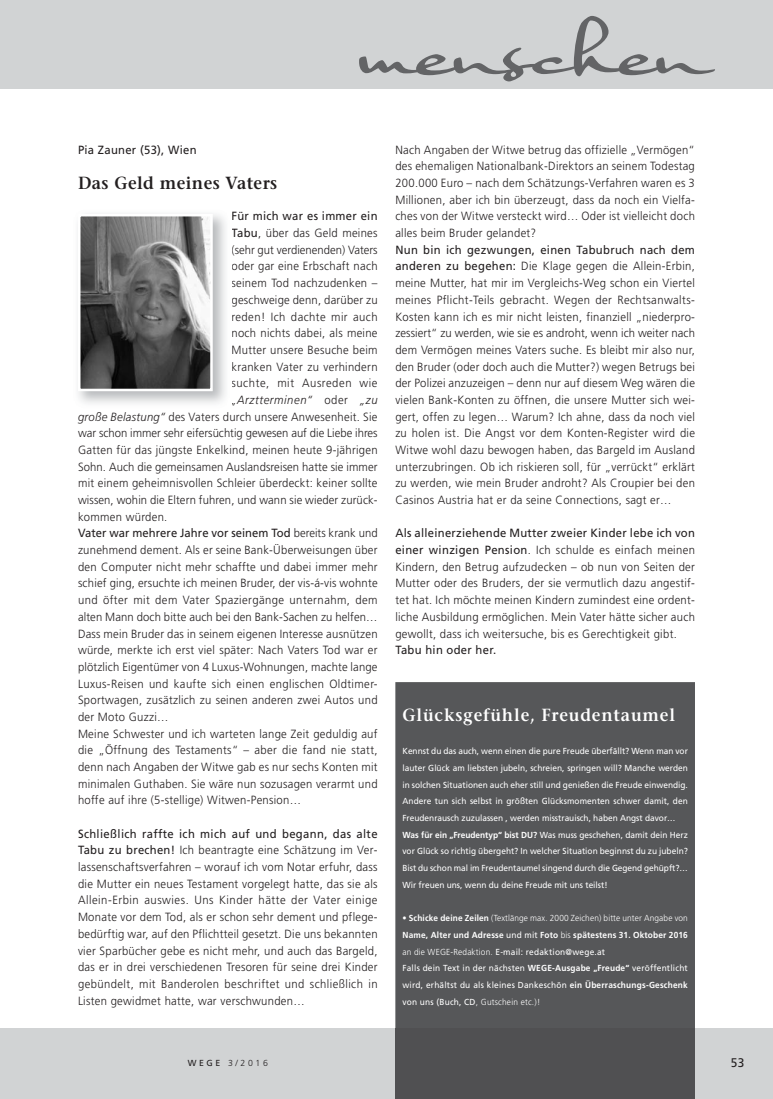
<style>
.page{position:relative;width:773px;height:1099px;background:#fff}
.page>*{position:absolute;margin:0;border:0;box-sizing:border-box;transform-origin:0 0}
.t1{font:68.75px "Nothing";color:#636466}
.t2{font:600 17.5px "Stone Serif Std";letter-spacing:.05em;color:#fff;scale:.95 1}
.t3{font:600 17.5px "Stone Serif Std";letter-spacing:.025em;color:#231f20;scale:.95 1}
.t4{font:12.5px "Frutiger";color:#231f20;scale:.95 1}
.t5{font:300 11.88px/16.6px "Frutiger";letter-spacing:.025em;color:#231f20;text-align:justify;scale:.95 1}
.t6{font:300 11.88px "Frutiger";color:#231f20;scale:.95 1}
.t7{font:11.88px "Frutiger";letter-spacing:.005em;color:#231f20;scale:.95 1}
.t8{font:11.88px "Frutiger";letter-spacing:.025em;color:#231f20;scale:.95 1}
.t9{font:300 11.88px "Frutiger";letter-spacing:.05em;color:#231f20;scale:.95 1}
.t10{font:italic 300 11.88px "Frutiger";letter-spacing:.05em;color:#231f20;scale:.95 1}
.t11{font:11.88px "Frutiger LT Std";letter-spacing:.025em;color:#231f20;scale:.95 1}
.t12{font:8.75px/16.6px "Frutiger";color:#fff;scale:.95 1}
.t13{font:8.75px/16.6px "Frutiger";letter-spacing:.025em;color:#fff;scale:.95 1}
.t14{font:300 8.75px "Frutiger";color:#231f20}
.s1{font-weight:400}
.s2{font-style:normal}
.s3{font-style:italic}
.s4{font-weight:300}
.s5{font-weight:700}
</style>
<div class="page">
<div style="left:0;top:1028px;width:772px;height:70px;background:#d1d3d4"></div>
<div style="left:0;top:0;width:772px;height:89px;background:#d1d3d4"></div>
<img style="left:81px;top:217px;width:129px;height:171px">
<div style="left:78px;top:214px;width:135px;height:177px;border:2px solid #fff"></div>
<div style="left:395px;top:682px;width:299px;height:346px;background:#565759"></div>
<div style="left:395px;top:1028px;width:299px;height:70px;background:#505052"></div>
<h1 class="t1" style="left:358px;top:9px;width:348px">menschen</h1>
<p class="t11" style="left:78px;top:145px;width:126px">Pia Zauner (53), Wien</p>
<h2 class="t3" style="left:78px;top:176px;width:211px">Das Geld meines Vaters</h2>
<p class="t8" style="left:231px;top:211px;width:155px">Für mich war es immer ein</p>
<p class="t5" style="left:231px;top:225px;width:155px"><span class="s1">Tabu</span>, über das Geld meines</p>
<p class="t6" style="left:231px;top:245px;width:155px">(sehr gut verdienenden) Vaters</p>
<p class="t5" style="left:231px;top:259px;width:155px">oder gar eine Erbschaft nach</p>
<p class="t5" style="left:231px;top:275px;width:155px">seinem Tod nachzudenken –</p>
<p class="t5" style="left:231px;top:292px;width:155px">geschweige denn, darüber zu</p>
<p class="t5" style="left:231px;top:309px;width:155px">reden! Ich dachte mir auch</p>
<p class="t5" style="left:231px;top:326px;width:155px">noch nichts dabei, als meine</p>
<p class="t5" style="left:231px;top:342px;width:155px">Mutter unsere Besuche beim</p>
<p class="t5" style="left:231px;top:359px;width:155px">kranken Vater zu verhindern</p>
<p class="t9" style="left:231px;top:378px;width:155px">suchte, mit Ausreden wie</p>
<p class="t10" style="left:231px;top:395px;width:155px">„Arztterminen“ <span class="s2">oder</span> „zu</p>
<p class="t5" style="left:78px;top:409px;width:317px"><span class="s3">große Belastung“</span> des Vaters durch unsere Anwesenheit. Sie</p>
<p class="t6" style="left:78px;top:428px;width:317px">war schon immer sehr eifersüchtig gewesen auf die Liebe ihres</p>
<p class="t5" style="left:78px;top:442px;width:317px">Gatten für das jüngste Enkelkind, meinen heute 9-jährigen</p>
<p class="t5" style="left:78px;top:459px;width:317px">Sohn. Auch die gemeinsamen Auslandsreisen hatte sie immer</p>
<p class="t5" style="left:78px;top:476px;width:317px">mit einem geheimnisvollen Schleier überdeckt: keiner sollte</p>
<p class="t5" style="left:78px;top:492px;width:317px">wissen, wohin die Eltern fuhren, und wann sie wieder zurück-</p>
<p class="t5" style="left:78px;top:509px;width:96px">kommen würden.</p>
<p class="t7" style="left:78px;top:528px;width:317px">Vater war mehrere Jahre vor seinem Tod <span class="s4">bereits krank und</span></p>
<p class="t5" style="left:78px;top:542px;width:317px">zunehmend dement. Als er seine Bank-Überweisungen über</p>
<p class="t5" style="left:78px;top:559px;width:317px">den Computer nicht mehr schaffte und dabei immer mehr</p>
<p class="t5" style="left:78px;top:576px;width:317px">schief ging, ersuchte ich meinen Bruder, der vis-á-vis wohnte</p>
<p class="t5" style="left:78px;top:592px;width:317px">und öfter mit dem Vater Spaziergänge unternahm, dem</p>
<p class="t5" style="left:78px;top:609px;width:317px">alten Mann doch bitte auch bei den Bank-Sachen zu helfen…</p>
<p class="t5" style="left:78px;top:626px;width:317px">Dass mein Bruder das in seinem eigenen Interesse ausnützen</p>
<p class="t5" style="left:78px;top:642px;width:317px">würde, merkte ich erst viel später: Nach Vaters Tod war er</p>
<p class="t5" style="left:78px;top:659px;width:317px">plötzlich Eigentümer von 4 Luxus-Wohnungen, machte lange</p>
<p class="t5" style="left:78px;top:676px;width:317px">Luxus-Reisen und kaufte sich einen englischen Oldtimer-</p>
<p class="t5" style="left:78px;top:692px;width:317px">Sportwagen, zusätzlich zu seinen anderen zwei Autos und</p>
<p class="t5" style="left:78px;top:709px;width:97px">der Moto Guzzi…</p>
<p class="t5" style="left:78px;top:726px;width:317px">Meine Schwester und ich warteten lange Zeit geduldig auf</p>
<p class="t5" style="left:78px;top:742px;width:317px">die „Öffnung des Testaments“ – aber die fand nie statt,</p>
<p class="t5" style="left:78px;top:759px;width:317px">denn nach Angaben der Witwe gab es nur sechs Konten mit</p>
<p class="t5" style="left:78px;top:776px;width:317px">minimalen Guthaben. Sie wäre nun sozusagen verarmt und</p>
<p class="t5" style="left:78px;top:792px;width:236px">hoffe auf ihre (5-stellige) Witwen-Pension…</p>
<p class="t5" style="left:78px;top:826px;width:317px"><span class="s1">Schließlich raffte ich mich auf und begann, das alte Tabu zu brechen!</span> Ich beantragte eine Schätzung im Ver&shy;lassenschaftsverfahren – worauf ich vom Notar erfuhr, dass die Mutter ein neues Testament vorgelegt hatte, das sie als Allein-Erbin auswies. Uns Kinder hätte der Vater einige Monate vor dem Tod, als er schon sehr dement und pflege&shy;bedürftig war, auf den Pflichtteil gesetzt. Die uns bekannten vier Sparbücher gebe es nicht mehr, und auch das Bargeld, das er in drei verschiedenen Tresoren für seine drei Kinder gebündelt, mit Banderolen beschriftet und schließlich in Listen gewidmet hatte, war verschwunden…</p>
<p class="t5" style="left:395px;top:142px;width:317px">Nach Angaben der Witwe betrug das offizielle „Vermögen“ des ehemaligen Nationalbank-Direktors an seinem Todestag 200.000 Euro – nach dem Schätzungs-Verfahren waren es 3<br>Millionen, aber ich bin überzeugt, dass da noch ein Vielfa&shy;ches von der Witwe versteckt wird… Oder ist vielleicht doch alles beim Bruder gelandet?</p>
<p class="t5" style="left:395px;top:242px;width:317px"><span class="s1">Nun bin ich gezwungen, einen Tabubruch nach dem anderen zu begehen:</span> Die Klage gegen die Allein-Erbin, meine Mutter, hat mir im Vergleichs-Weg schon ein Viertel meines Pflicht-Teils gebracht. Wegen der Rechtsanwalts-Kosten kann ich es mir nicht leisten, finanziell „niederpro&shy;zessiert“ zu werden, wie sie es androht, wenn ich weiter nach dem Vermögen meines Vaters suche. Es bleibt mir also nur, den Bruder (oder doch auch die Mutter?) wegen Betrugs bei der Polizei anzuzeigen – denn nur auf diesem Weg wären die vielen Bank-Konten zu öffnen, die unsere Mutter sich wei&shy;gert, offen zu legen… Warum? Ich ahne, dass da noch viel zu holen ist. Die Angst vor dem Konten-Register wird die Witwe wohl dazu bewogen haben, das Bargeld im Ausland unterzubringen. Ob ich riskieren soll, für „verrückt“ erklärt zu werden, wie mein Bruder androht? Als Croupier bei den Casinos Austria hat er da seine Connections, sagt er…</p>
<p class="t5" style="left:395px;top:526px;width:317px"><span class="s1">Als alleinerziehende Mutter zweier Kinder lebe ich von einer winzigen Pension</span>. Ich schulde es einfach meinen Kindern, den Betrug aufzudecken – ob nun von Seiten der Mutter oder des Bruders, der sie vermutlich dazu angestif&shy;tet hat. Ich möchte meinen Kindern zumindest eine ordent&shy;liche Ausbildung ermöglichen. Mein Vater hätte sicher auch gewollt, dass ich weitersuche, bis es Gerechtigkeit gibt.</p>
<p class="t8" style="left:395px;top:645px;width:108px">Tabu hin oder her.</p>
<h2 class="t2" style="left:402px;top:708px;width:288px">Glücksgefühle, Freudentaumel</h2>
<p class="t12" style="left:402px;top:743px;width:302px">Kennst du das auch, wenn einen die pure Freude überfällt? Wenn man vor lauter Glück am liebsten jubeln, schreien, springen will? Manche werden in solchen Situationen auch eher still und genießen die Freude einwendig.<br>Andere tun sich selbst in größten Glücksmomenten schwer damit, den Freudenrausch zuzulassen , werden misstrauisch, haben Angst davor… <span class="s5">Was für ein „Freudentyp“ bist DU?</span> Was muss geschehen, damit dein Herz vor Glück so richtig übergeht? In welcher Situation beginnst du zu jubeln?<br>Bist du schon mal im Freudentaumel singend durch die Gegend gehüpft?… Wir freuen uns, wenn du deine Freude mit uns teilst!</p>
<p class="t13" style="left:402px;top:910px;width:302px"><span class="s5">• Schicke deine Zeilen</span> <span class="s4">(Textlänge max. 2000 Zeichen) bitte unter Angabe von </span><span class="s5">Name, Alter und Adresse</span> und mit <span class="s5">Foto</span> <span class="s4">bis</span> <span class="s5">spätestens 31. Oktober 2016 </span><span class="s4">an die WEGE-Redaktion.</span> E-mail: redaktion@wege.at<br>Falls dein Text in der nächsten <span class="s5">WEGE-Ausgabe „Freude“</span> veröffentlicht wird, erhältst du als kleines Dankeschön <span class="s5">ein Überraschungs-Geschenk </span>von uns (Buch, CD<span class="s4">, Gutschein etc.)!</span></p>
<p class="t14" style="left:188px;top:1059px;width:82px"><span class="s1">WEGE</span> 3/2016</p>
<p class="t4" style="left:730px;top:1057px;width:16px">53</p>
</div>
